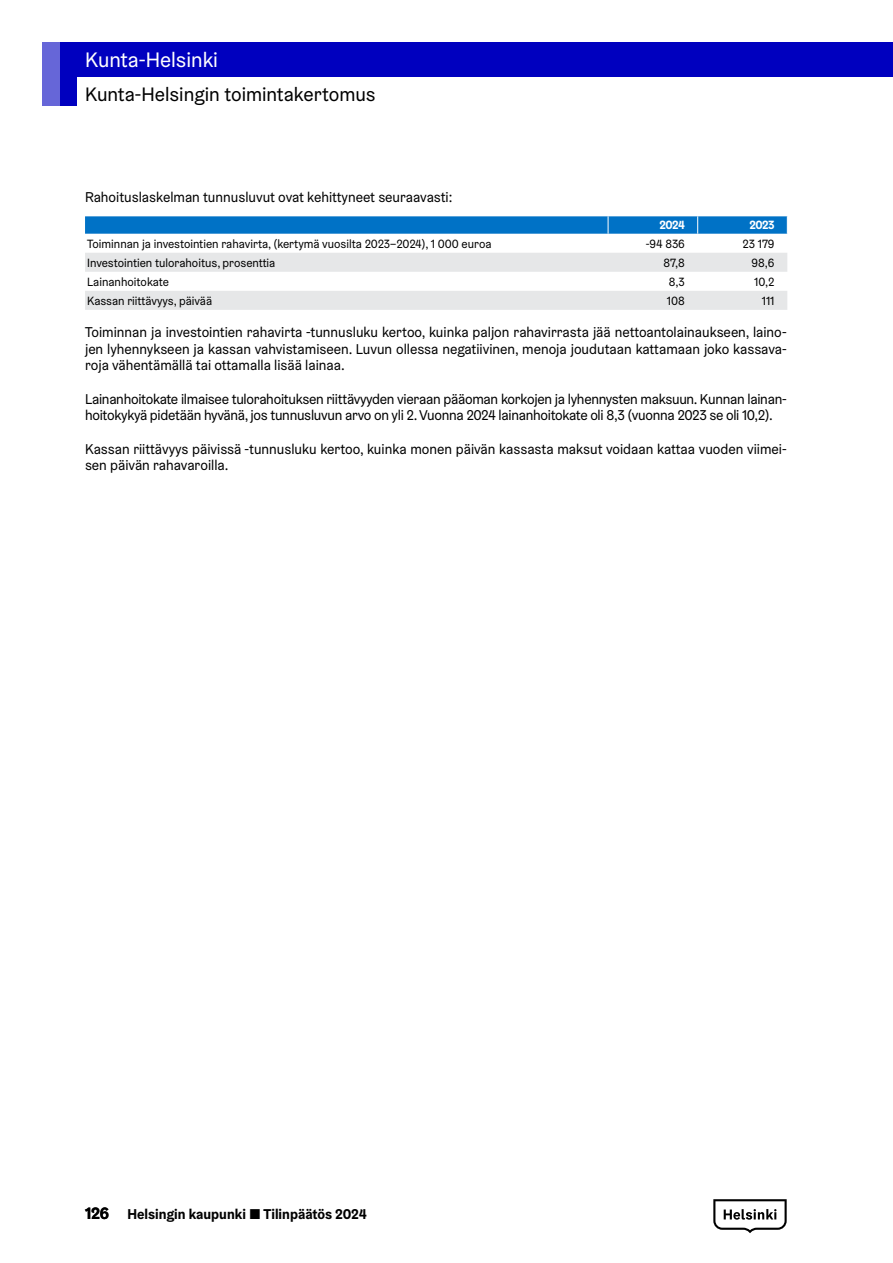
<style>
.page{position:relative;width:893px;height:1263px;background:#fff}
.page>*{position:absolute;margin:0;border:0;box-sizing:border-box;transform-origin:0 0}
.t1{font:21px "Helsinki Grotesk";color:#fff}
.t2{font:19.5px "Helsinki Grotesk";color:#000}
.Leipis__mammy{font:14.25px/16.5px "Helsinki Grotesk";letter-spacing:-.02em;color:#000;text-align:justify}
.Leipis__mammy-2{font:14.25px/16.5px "Helsinki Grotesk";color:#000}
.Leipis_ei_korostettu_ennen_listaa{font:14.25px "Helsinki Grotesk";color:#000}
.t3{font:700 14.25px "Helsinki Grotesk";color:#000}
.Taulukko_leipis_1-taso{font:12px "Helsinki Grotesk";color:#000}
.Taulukko_numerot{font:12px "Helsinki Grotesk";color:#000}
.Taulukko_otsakepalkki_otsikko_sar_2-xx{font:700 12px "Helsinki Grotesk";letter-spacing:-.04em;color:#fff}
.s1{font-size:16.5px}
.s2{font-weight:400}
</style>
<div class="page">
<svg style="left:713px;top:1199px;width:74px;height:34px"></svg>
<div style="left:43px;top:43px;width:850px;height:34px;background:#0000bf"></div>
<div style="left:43px;top:43px;width:34px;height:63px;background:#0000bf"></div>
<div style="left:43px;top:43px;width:17px;height:63px;background:#6666d8"></div>
<svg style="left:85px;top:253px;width:702px;height:57px"></svg>
<svg style="left:85px;top:216px;width:703px;height:18px;background:#0a77c8"></svg>
<h1 class="t1" style="left:85px;top:47px;width:134px">Kunta-Helsinki</h1>
<h2 class="t2" style="left:85px;top:82px;width:292px">Kunta-Helsingin toimintakertomus</h2>
<p class="Leipis_ei_korostettu_ennen_listaa" style="left:85px;top:188px;width:369px">Rahoituslaskelman tunnusluvut ovat kehittyneet seuraavasti:</p>
<p class="Taulukko_otsakepalkki_otsikko_sar_2-xx" style="left:659px;top:218px;width:27px">2024</p>
<p class="Taulukko_otsakepalkki_otsikko_sar_2-xx" style="left:749px;top:218px;width:27px">2023</p>
<p class="Taulukko_leipis_1-taso" style="left:87px;top:236px;width:406px">Toiminnan ja investointien rahavirta, (kertymä vuosilta 2023–2024), 1 000 euroa</p>
<p class="Taulukko_numerot" style="left:646px;top:236px;width:41px">-94 836</p>
<p class="Taulukko_numerot" style="left:743px;top:236px;width:33px">23 179</p>
<p class="Taulukko_leipis_1-taso" style="left:87px;top:255px;width:190px">Investointien tulorahoitus, prosenttia</p>
<p class="Taulukko_numerot" style="left:664px;top:255px;width:23px">87,8</p>
<p class="Taulukko_numerot" style="left:752px;top:255px;width:24px">98,6</p>
<p class="Taulukko_leipis_1-taso" style="left:87px;top:274px;width:83px">Lainanhoitokate</p>
<p class="Taulukko_numerot" style="left:669px;top:274px;width:18px">8,3</p>
<p class="Taulukko_numerot" style="left:754px;top:274px;width:22px">10,2</p>
<p class="Taulukko_leipis_1-taso" style="left:87px;top:293px;width:127px">Kassan riittävyys, päivää</p>
<p class="Taulukko_numerot" style="left:667px;top:293px;width:19px">108</p>
<p class="Taulukko_numerot" style="left:762px;top:293px;width:14px">111</p>
<p class="Leipis__mammy" style="left:85px;top:324px;width:703px">Toiminnan ja investointien rahavirta -tunnusluku kertoo, kuinka paljon rahavirrasta jää nettoantolainaukseen, laino&shy;jen lyhennykseen ja kassan vahvistamiseen. Luvun ollessa negatiivinen, menoja joudutaan kattamaan joko kassava&shy;roja vähentämällä tai ottamalla lisää lainaa.</p>
<p class="Leipis__mammy" style="left:85px;top:390px;width:703px">Lainanhoitokate ilmaisee tulorahoituksen riittävyyden vieraan pääoman korkojen ja lyhennysten maksuun. Kunnan lainan&shy;hoitokykyä pidetään hyvänä, jos tunnusluvun arvo on yli 2. Vuonna 2024 lainanhoitokate oli 8,3 (vuonna 2023 se oli 10,2).</p>
<p class="Leipis__mammy-2" style="left:85px;top:440px;width:703px">Kassan riittävyys päivissä -tunnusluku kertoo, kuinka monen päivän kassasta maksut voidaan kattaa vuoden viimei&shy;sen päivän rahavaroilla.</p>
<p class="t3" style="left:85px;top:1205px;width:283px"><span class="s1">126</span> Helsingin kaupunki <span class="s2">■</span> Tilinpäätös 2024</p>
</div>
